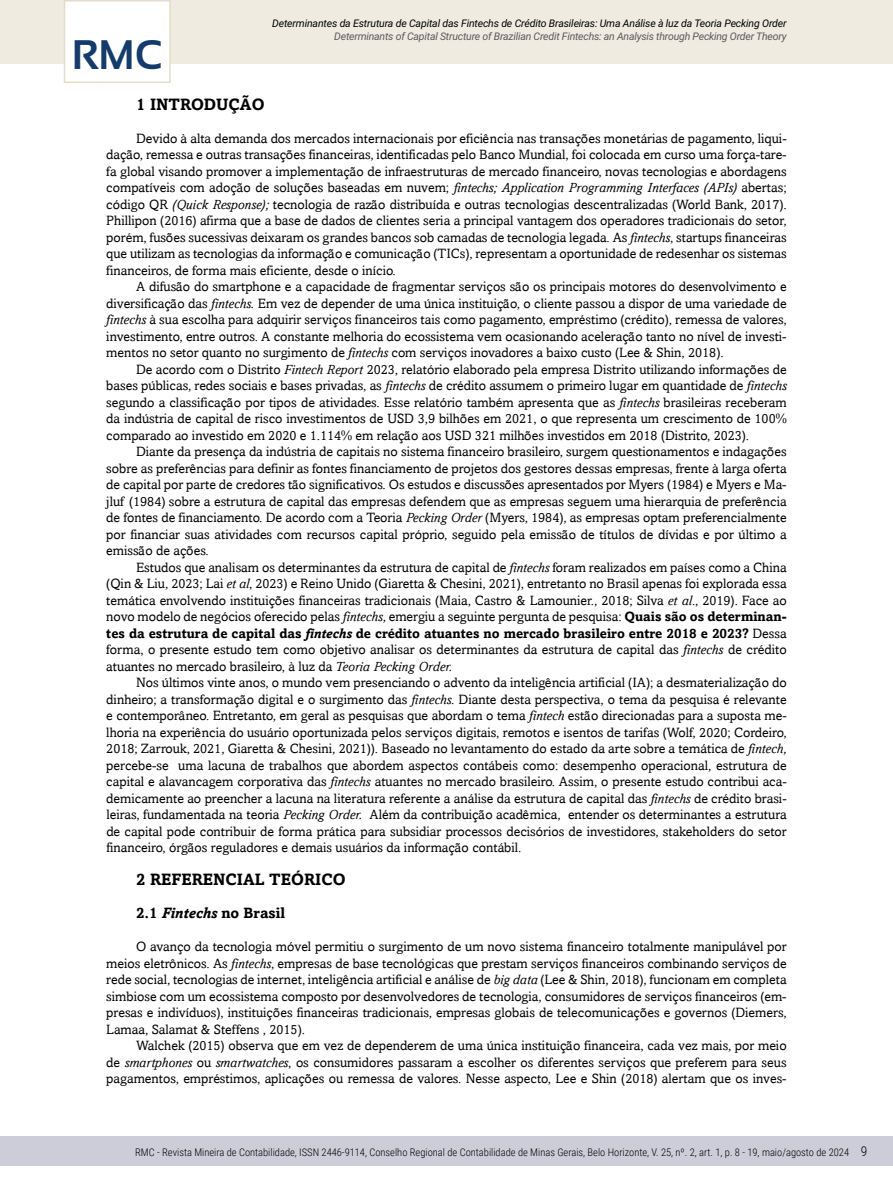
<style>
.page{position:relative;width:893px;height:1191px;background:#fff}
.page>*{position:absolute;margin:0;border:0;box-sizing:border-box;transform-origin:0 0}
.t1{font:700 41.25px "Sansation";color:#143b6b}
.t2{font:700 16.5px "Amasis";color:#000}
.t3{font:700 15px "Amasis";color:#000}
.t4{font:13.5px/16.5px "Amasis";color:#000;text-align:justify}
.t5{font:300 10.5px "Roboto Condensed";color:#000}
.t6{font:italic 10.5px "Roboto";letter-spacing:-.015em;color:#000}
.t7{font:italic 10.5px "Roboto";letter-spacing:-.02em;color:#58595b}
.s1{font-style:italic}
.s2{font-weight:700}
.s3{font-weight:700;font-style:italic}
.s4{font-size:13.5px}
</style>
<div class="page">
<div style="left:0;top:1135px;width:893px;height:30px;background:#cdcdda"></div>
<div style="left:0;top:0;width:893px;height:64px;background:#efebe1"></div>
<div style="left:64px;top:0;width:107px;height:83px;background:#fff;border:2px solid #e4dcca"></div>
<h1 class="t1" style="left:72px;top:32px;width:92px">RMC</h1>
<p class="t6" style="left:272px;top:16px;width:516px">Determinantes da Estrutura de Capital das Fintechs de Crédito Brasileiras: Uma Análise à luz da Teoria Pecking Order</p>
<p class="t7" style="left:334px;top:29px;width:454px">Determinants of Capital Structure of Brazilian Credit Fintechs: an Analysis through Pecking Order Theory</p>
<p class="t2" style="left:136px;top:94px;width:130px">1 INTRODUÇÃO</p>
<p class="t4" style="left:106px;top:130px;width:682px;text-indent:30px">Devido à alta demanda dos mercados internacionais por eficiência nas transações monetárias de pagamento, liqui&shy;dação, remessa e outras transações financeiras, identificadas pelo Banco Mundial, foi colocada em curso uma força-tare&shy;fa global visando promover a implementação de infraestruturas de mercado financeiro, novas tecnologias e abordagens compatíveis com adoção de soluções baseadas em nuvem; <span class="s1">fintechs; Application Programming Interfaces (APIs)</span> abertas; código QR <span class="s1">(Quick Response);</span> tecnologia de razão distribuída e outras tecnologias descentralizadas (World Bank, 2017).<br>Phillipon (2016) afirma que a base de dados de clientes seria a principal vantagem dos operadores tradicionais do setor, porém, fusões sucessivas deixaram os grandes bancos sob camadas de tecnologia legada. As <span class="s1">fintechs</span>, startups financeiras que utilizam as tecnologias da informação e comunicação (TICs), representam a oportunidade de redesenhar os sistemas financeiros, de forma mais eficiente, desde o início.</p>
<p class="t4" style="left:106px;top:278px;width:682px;text-indent:30px">A difusão do smartphone e a capacidade de fragmentar serviços são os principais motores do desenvolvimento e diversificação das <span class="s1">fintechs.</span> Em vez de depender de uma única instituição, o cliente passou a dispor de uma variedade de <span class="s1">fintechs</span> à sua escolha para adquirir serviços financeiros tais como pagamento, empréstimo (crédito), remessa de valores, investimento, entre outros. A constante melhoria do ecossistema vem ocasionando aceleração tanto no nível de investi&shy;mentos no setor quanto no surgimento de <span class="s1">fintechs</span> com serviços inovadores a baixo custo (Lee &amp; Shin, 2018).</p>
<p class="t4" style="left:106px;top:361px;width:682px;text-indent:30px">De acordo com o Distrito <span class="s1">Fintech Report</span> 2023, relatório elaborado pela empresa Distrito utilizando informações de bases públicas, redes sociais e bases privadas, as <span class="s1">fintechs</span> de crédito assumem o primeiro lugar em quantidade de <span class="s1">fintechs </span>segundo a classificação por tipos de atividades. Esse relatório também apresenta que as <span class="s1">fintechs</span> brasileiras receberam da indústria de capital de risco investimentos de USD 3,9 bilhões em 2021, o que representa um crescimento de 100% comparado ao investido em 2020 e 1.114% em relação aos USD 321 milhões investidos em 2018 (Distrito, 2023).</p>
<p class="t4" style="left:106px;top:443px;width:682px;text-indent:30px">Diante da presença da indústria de capitais no sistema financeiro brasileiro, surgem questionamentos e indagações sobre as preferências para definir as fontes financiamento de projetos dos gestores dessas empresas, frente à larga oferta de capital por parte de credores tão significativos. Os estudos e discussões apresentados por Myers (1984) e Myers e Ma&shy;jluf (1984) sobre a estrutura de capital das empresas defendem que as empresas seguem uma hierarquia de preferência de fontes de financiamento. De acordo com a Teoria <span class="s1">Pecking Order</span> (Myers, 1984), as empresas optam preferencialmente por financiar suas atividades com recursos capital próprio, seguido pela emissão de títulos de dívidas e por último a emissão de ações.</p>
<p class="t4" style="left:106px;top:559px;width:682px;text-indent:30px">Estudos que analisam os determinantes da estrutura de capital de <span class="s1">fintechs</span> foram realizados em países como a China (Qin &amp; Liu, 2023; Lai <span class="s1">et al</span>, 2023) e Reino Unido (Giaretta &amp; Chesini, 2021), entretanto no Brasil apenas foi explorada essa temática envolvendo instituições financeiras tradicionais (Maia, Castro &amp; Lamounier., 2018; Silva <span class="s1">et al</span>., 2019). Face ao novo modelo de negócios oferecido pelas <span class="s1">fintechs</span>, emergiu a seguinte pergunta de pesquisa: <span class="s2">Quais são os determinan&shy;tes da estrutura de capital das</span> <span class="s3">fintechs</span> <span class="s2">de crédito atuantes no mercado brasileiro entre 2018 e 2023?</span> Dessa forma, o presente estudo tem como objetivo analisar os determinantes da estrutura de capital das <span class="s1">fintechs</span> de crédito atuantes no mercado brasileiro, à luz da <span class="s1">Teoria Pecking Order.</span></p>
<p class="t4" style="left:106px;top:674px;width:682px;text-indent:30px">Nos últimos vinte anos, o mundo vem presenciando o advento da inteligência artificial (IA); a desmaterialização do dinheiro; a transformação digital e o surgimento das <span class="s1">fintechs</span>. Diante desta perspectiva, o tema da pesquisa é relevante e contemporâneo. Entretanto, em geral as pesquisas que abordam o tema <span class="s1">fintech</span> estão direcionadas para a suposta me&shy;lhoria na experiência do usuário oportunizada pelos serviços digitais, remotos e isentos de tarifas (Wolf, 2020; Cordeiro, 2018; Zarrouk, 2021, Giaretta &amp; Chesini, 2021)). Baseado no levantamento do estado da arte sobre a temática de <span class="s1">fintech, </span>percebe-se uma lacuna de trabalhos que abordem aspectos contábeis como: desempenho operacional, estrutura de capital e alavancagem corporativa das <span class="s1">fintechs</span> atuantes no mercado brasileiro. Assim, o presente estudo contribui aca&shy;demicamente ao preencher a lacuna na literatura referente a análise da estrutura de capital das <span class="s1">fintechs</span> de crédito brasi&shy;leiras, fundamentada na teoria <span class="s1">Pecking Order.</span> Além da contribuição acadêmica, entender os determinantes a estrutura de capital pode contribuir de forma prática para subsidiar processos decisórios de investidores, stakeholders do setor financeiro, órgãos reguladores e demais usuários da informação contábil.</p>
<p class="t2" style="left:136px;top:869px;width:211px">2 REFERENCIAL TEÓRICO</p>
<p class="t3" style="left:136px;top:904px;width:150px">2.1 <span class="s1">Fintechs</span> no Brasil</p>
<p class="t4" style="left:106px;top:938px;width:682px;text-indent:30px">O avanço da tecnologia móvel permitiu o surgimento de um novo sistema financeiro totalmente manipulável por meios eletrônicos. As <span class="s1">fintechs</span>, empresas de base tecnológicas que prestam serviços financeiros combinando serviços de rede social, tecnologias de internet, inteligência artificial e análise de <span class="s1">big data</span> (Lee &amp; Shin, 2018), funcionam em completa simbiose com um ecossistema composto por desenvolvedores de tecnologia, consumidores de serviços financeiros (em&shy;presas e indivíduos), instituições financeiras tradicionais, empresas globais de telecomunicações e governos (Diemers, Lamaa, Salamat &amp; Steffens , 2015).</p>
<p class="t4" style="left:106px;top:1037px;width:682px;text-indent:30px">Walchek (2015) observa que em vez de dependerem de uma única instituição financeira, cada vez mais, por meio de <span class="s1">smartphones</span> ou <span class="s1">smartwatches</span>, os consumidores passaram a escolher os diferentes serviços que preferem para seus pagamentos, empréstimos, aplicações ou remessa de valores. Nesse aspecto, Lee e Shin (2018) alertam que os inves-</p>
<p class="t5" style="left:135px;top:1145px;width:734px">RMC - Revista Mineira de Contabilidade, ISSN 2446-9114, Conselho Regional de Contabilidade de Minas Gerais, Belo Horizonte, V. 25, nº. 2, art. 1, p. 8 - 19, maio/agosto de 2024 <span class="s4">9</span></p>
</div>
